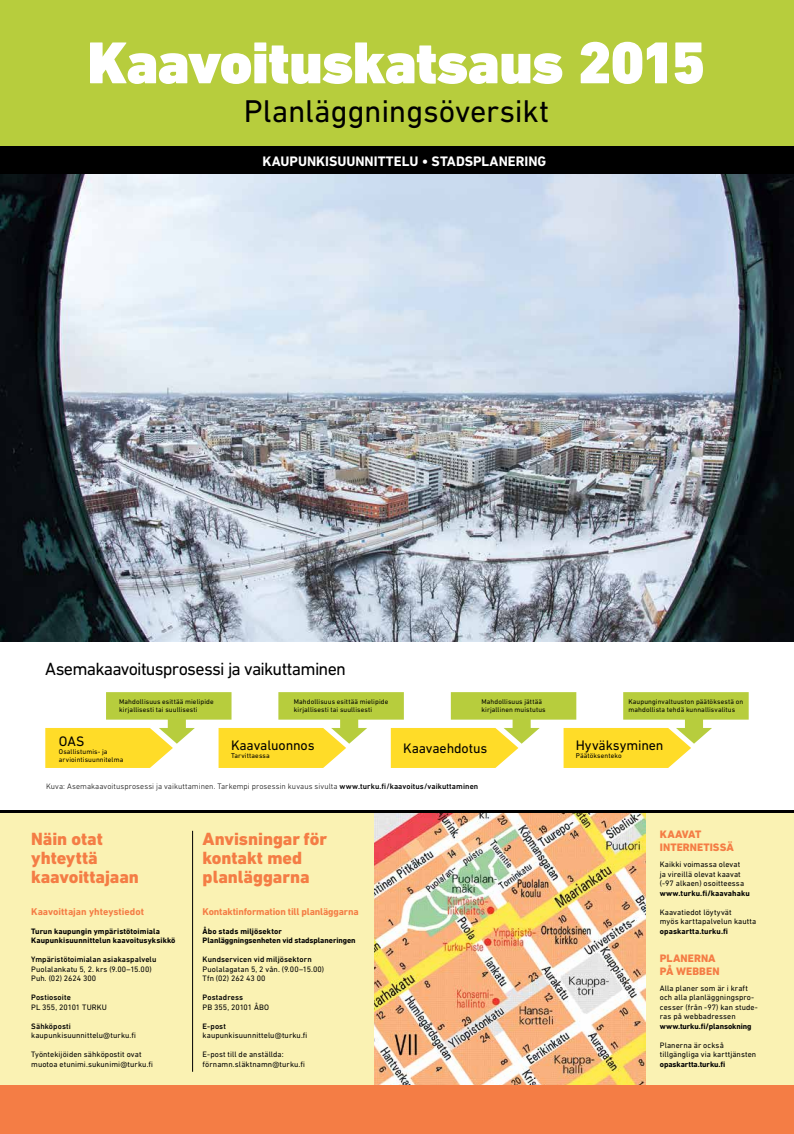
<style>
.page{position:relative;width:794px;height:1134px;background:#fff}
.page>*{position:absolute;margin:0;border:0;box-sizing:border-box;transform-origin:0 0}
.t1{font:900 60px "DIN Next LT Pro";letter-spacing:-.015em;color:#fff}
.t2{font:32px "DIN Next LT Pro";letter-spacing:-.005em;color:#000}
.t3{font:800 18px/19px "DIN Next LT Pro";letter-spacing:-.005em;color:#f47d45}
.t4{font:18px "DIN Next LT Pro";letter-spacing:-.04em;color:#000}
.t5{font:14px "DIN Next LT Pro";letter-spacing:-.01em;color:#000}
.t6{font:700 14px "DIN Next LT Pro";color:#fff}
.t7{font:800 11px/13px "DIN Next LT Pro";letter-spacing:.01em;color:#f47d45}
.t8{font:700 10px "DIN Next LT Pro";letter-spacing:-.01em;color:#f47d45}
.t9{font:8px/9.5px "DIN Next LT Pro";letter-spacing:.01em;color:#000}
.t10{font:700 8px/9.5px "DIN Next LT Pro";letter-spacing:.01em;color:#000}
.t11{font:300 8px "DIN Next LT Pro";letter-spacing:.01em;color:#000}
.t12{font:500 8px "DIN Next LT Pro";letter-spacing:.01em;color:#000}
.t13{font:700 8px "DIN Next LT Pro";letter-spacing:-.01em;color:#000}
.t14{font:7px/8px "DIN Next LT Pro";letter-spacing:.015em;color:#000}
.s1{font-weight:500}
</style>
<div class="page">
<div style="left:1px;top:813px;width:793px;height:299px;background:#faf2b3"></div>
<img style="left:0;top:174px;width:794px;height:467px">
<div style="left:0;top:0;width:794px;height:146px;background:#b7cd3d"></div>
<div style="left:0;top:146px;width:794px;height:28px;background:#000"></div>
<img style="left:374px;top:813px;width:271px;height:272px">
<svg style="left:45px;top:692px;width:703px;height:76px"></svg>
<hr style="left:192px;top:831px;width:1px;height:241px;background:#000">
<hr style="left:1px;top:810px;width:793px;height:3px;background:#000">
<div style="left:0;top:1085px;width:794px;height:49px;background:#f47d45"></div>
<h1 class="t1" style="left:87px;top:27px;width:620px">Kaavoituskatsaus 2015</h1>
<h2 class="t2" style="left:244px;top:92px;width:307px">Planläggningsöversikt</h2>
<h3 class="t6" style="left:262px;top:153px;width:285px">KAUPUNKISUUNNITTELU • STADSPLANERING</h3>
<h3 class="t4" style="left:45px;top:658px;width:302px">Asemakaavoitusprosessi ja vaikuttaminen</h3>
<p class="t14" style="left:119px;top:697px;width:96px">Mahdollisuus esittää mielipide kirjallisesti tai suullisesti</p>
<h3 class="t5" style="left:59px;top:733px;width:27px">OAS</h3>
<p class="t14" style="left:59px;top:748px;width:66px">Osallistumis- ja arviointisuunnitelma</p>
<p class="t14" style="left:294px;top:698px;width:96px">Mahdollisuus esittää mielipide kirjallisesti tai suullisesti</p>
<h3 class="t5" style="left:231px;top:737px;width:85px">Kaavaluonnos</h3>
<p class="t14" style="left:231px;top:751px;width:40px">Tarvittaessa</p>
<p class="t14" style="left:481px;top:698px;width:66px">Mahdollisuus jättää kirjallinen muistutus</p>
<h3 class="t5" style="left:403px;top:740px;width:86px">Kaavaehdotus</h3>
<p class="t11" style="left:46px;top:782px;width:434px">Kuva: Asemakaavoitusprosessi ja vaikuttaminen. Tarkempi prosessin kuvaus sivulta <span class="s1">www.turku.fi/kaavoitus/vaikuttaminen</span></p>
<h3 class="t3" style="left:31px;top:829px;width:109px">Näin otat yhteyttä kaavoittajaan</h3>
<h3 class="t3" style="left:203px;top:829px;width:126px">Anvisningar för kontakt med planläggarna</h3>
<p class="t8" style="left:31px;top:905px;width:114px">Kaavoittajan yhteystiedot</p>
<p class="t10" style="left:31px;top:926px;width:146px">Turun kaupungin ympäristötoimiala<br>Kaupunkisuunnittelun kaavoitusyksikkö</p>
<p class="t12" style="left:31px;top:955px;width:127px">Ympäristötoimialan asiakaspalvelu</p>
<p class="t9" style="left:31px;top:964px;width:122px">Puolalankatu 5, 2. krs (9.00–15.00)<br>Puh. (02) 2624 300</p>
<p class="t12" style="left:31px;top:993px;width:41px">Postiosoite</p>
<p class="t9" style="left:31px;top:1002px;width:77px">PL 355, 20101 TURKU</p>
<p class="t12" style="left:31px;top:1021px;width:41px">Sähköposti</p>
<p class="t9" style="left:31px;top:1031px;width:106px">kaupunkisuunnittelu@turku.fi</p>
<p class="t9" style="left:31px;top:1050px;width:123px">Työntekijöiden sähköpostit ovat muotoa etunimi.sukunimi@turku.fi</p>
<p class="t8" style="left:203px;top:905px;width:157px">Kontaktinformation till planläggarna</p>
<p class="t10" style="left:203px;top:926px;width:155px">Åbo stads miljösektor<br>Planläggningsenheten vid stadsplaneringen</p>
<p class="t12" style="left:203px;top:955px;width:111px">Kundservicen vid miljösektorn</p>
<p class="t9" style="left:203px;top:964px;width:123px">Puolalagatan 5, 2 vån. (9.00–15.00)<br>Tfn (02) 262 43 00</p>
<p class="t12" style="left:203px;top:993px;width:42px">Postadress</p>
<p class="t9" style="left:203px;top:1002px;width:68px">PB 355, 20101 ÅBO</p>
<p class="t12" style="left:203px;top:1021px;width:25px">E-post</p>
<p class="t9" style="left:203px;top:1031px;width:106px">kaupunkisuunnittelu@turku.fi</p>
<p class="t9" style="left:203px;top:1050px;width:104px">E-post till de anställda: förnamn.släktnamn@turku.fi</p>
<p class="t14" style="left:628px;top:698px;width:116px">Kaupunginvaltuuston päätöksestä on mahdollista tehdä kunnallisvalitus</p>
<h3 class="t5" style="left:576px;top:737px;width:89px">Hyväksyminen</h3>
<p class="t14" style="left:576px;top:751px;width:47px">Päätöksenteko</p>
<h3 class="t7" style="left:660px;top:828px;width:75px">KAAVAT<br>INTERNETISSÄ</h3>
<p class="t9" style="left:660px;top:860px;width:86px">Kaikki voimassa olevat ja vireillä olevat kaavat (-97 alkaen) osoitteessa</p>
<p class="t10" style="left:660px;top:888px;width:91px">www.turku.fi/kaavahaku</p>
<p class="t9" style="left:660px;top:907px;width:98px">Kaavatiedot löytyvät<br>myös karttapalvelun kautta</p>
<p class="t10" style="left:660px;top:926px;width:70px">opaskartta.turku.fi</p>
<h3 class="t7" style="left:660px;top:952px;width:61px">PLANERNA<br>PÅ WEBBEN</h3>
<p class="t9" style="left:660px;top:983px;width:100px">Alla planer som är i kraft och alla planläggningspro&shy;cesser (från -97) kan stude&shy;ras på webbadressen</p>
<p class="t10" style="left:660px;top:1021px;width:93px">www.turku.fi/plansokning</p>
<p class="t9" style="left:660px;top:1040px;width:98px">Planerna är också tillgängliga via karttjänsten</p>
<p class="t13" style="left:660px;top:1059px;width:67px">opaskartta.turku.fi</p>
</div>
